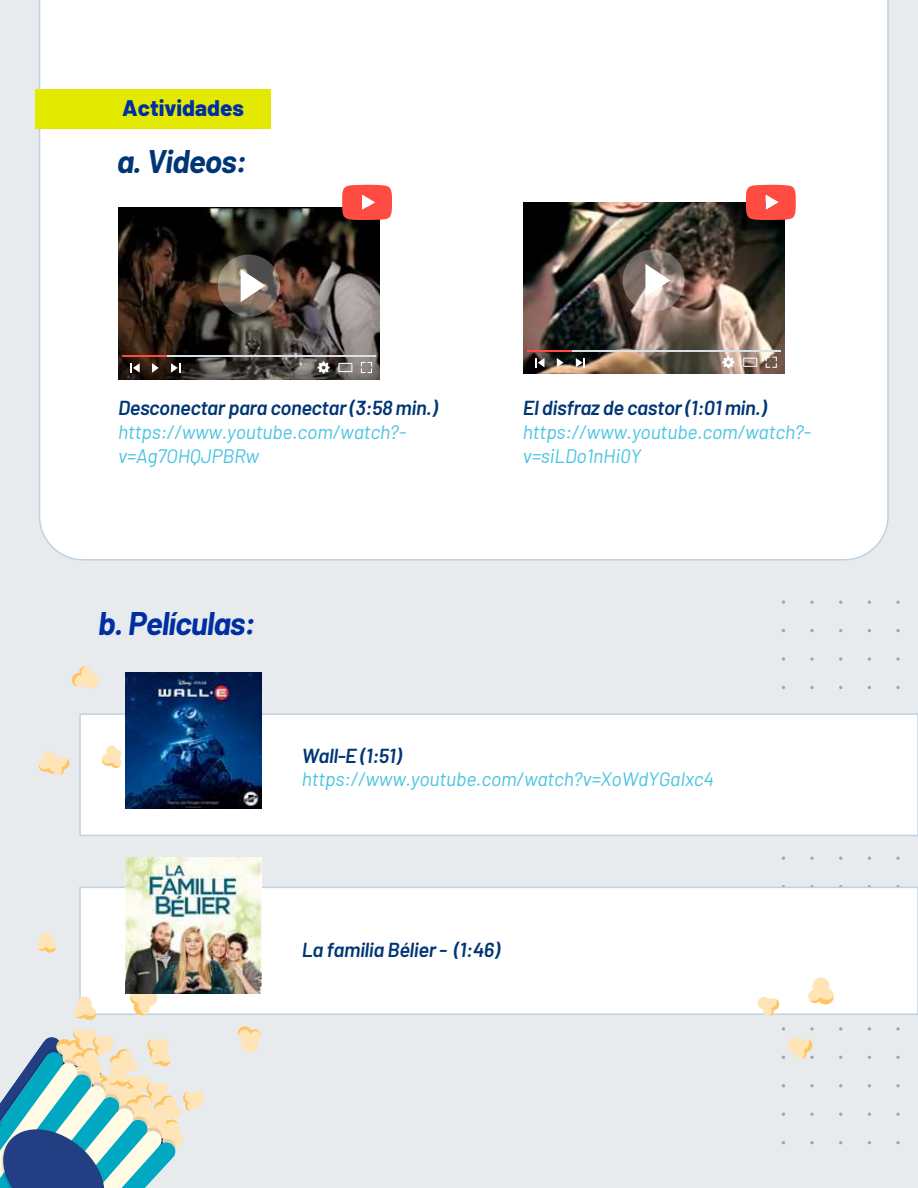
<style>
.page{position:relative;width:918px;height:1188px;background:#e7ebee}
.page>*{position:absolute;margin:0;border:0;box-sizing:border-box;transform-origin:0 0}
.t1{font:italic 700 31.95px "Barlow";letter-spacing:-.03em;color:#002ea3}
.t2{font:italic 700 31.95px "Barlow";letter-spacing:-.03em;color:#003676}
.t3{font:800 22.5px "Barlow";color:#002ea3}
.t4{font:italic 600 20.25px "Barlow";letter-spacing:-.02em;color:#003676}
.t5{font:italic 19.5px/24px "Barlow";letter-spacing:-.01em;color:#47c3e2}
</style>
<div class="page">
<div style="left:39px;top:0;width:850px;height:561px;background:#fff"></div>
<svg style="left:782px;top:600px;width:3px;height:4px"></svg>
<svg style="left:810px;top:600px;width:4px;height:4px"></svg>
<svg style="left:896px;top:600px;width:4px;height:4px"></svg>
<svg style="left:810px;top:629px;width:4px;height:3px"></svg>
<svg style="left:896px;top:629px;width:4px;height:3px"></svg>
<svg style="left:782px;top:657px;width:3px;height:4px"></svg>
<svg style="left:810px;top:657px;width:4px;height:4px"></svg>
<svg style="left:868px;top:657px;width:3px;height:4px"></svg>
<svg style="left:896px;top:657px;width:4px;height:4px"></svg>
<svg style="left:810px;top:686px;width:4px;height:3px"></svg>
<svg style="left:896px;top:686px;width:4px;height:3px"></svg>
<svg style="left:782px;top:1027px;width:3px;height:4px"></svg>
<svg style="left:810px;top:1027px;width:4px;height:4px"></svg>
<svg style="left:896px;top:1027px;width:4px;height:4px"></svg>
<svg style="left:123px;top:220px;width:262px;height:164px;background:#e8e7e7"></svg>
<img style="left:118px;top:208px;width:262px;height:171px">
<hr style="left:123px;top:355px;width:253px;height:2px;background:#d8e2e8">
<hr style="left:123px;top:355px;width:44px;height:2px;background:#ff4c43">
<svg style="left:218px;top:255px;width:62px;height:62px;background:#7a6e63"></svg>
<svg style="left:241px;top:269px;width:25px;height:33px"></svg>
<svg style="left:171px;top:363px;width:9px;height:10px"></svg>
<svg style="left:152px;top:363px;width:7px;height:10px"></svg>
<svg style="left:130px;top:363px;width:10px;height:10px"></svg>
<svg style="left:317px;top:362px;width:13px;height:12px"></svg>
<svg style="left:338px;top:363px;width:14px;height:9px"></svg>
<svg style="left:361px;top:362px;width:11px;height:11px"></svg>
<div style="left:528px;top:208px;width:261px;height:171px;background:#fff"></div>
<img style="left:523px;top:202px;width:262px;height:172px">
<hr style="left:527px;top:350px;width:254px;height:2px;background:#d8e2e8">
<hr style="left:527px;top:350px;width:44px;height:2px;background:#ff4c43">
<svg style="left:623px;top:249px;width:62px;height:62px;background:#91817a"></svg>
<svg style="left:645px;top:264px;width:25px;height:33px"></svg>
<svg style="left:576px;top:358px;width:9px;height:9px"></svg>
<svg style="left:557px;top:358px;width:7px;height:9px"></svg>
<svg style="left:535px;top:358px;width:9px;height:9px"></svg>
<svg style="left:722px;top:356px;width:13px;height:12px"></svg>
<svg style="left:743px;top:358px;width:14px;height:9px"></svg>
<svg style="left:766px;top:357px;width:11px;height:11px"></svg>
<svg style="left:746px;top:185px;width:50px;height:35px;background:#fa5c54"></svg>
<div style="left:79px;top:713px;width:839px;height:123px;background:#fff;border:2px solid #c0d1e2"></div>
<div style="left:79px;top:887px;width:839px;height:128px;background:#fff;border:2px solid #c0d1e2"></div>
<svg style="left:342px;top:185px;width:50px;height:35px;background:#fb5c54"></svg>
<div style="left:35px;top:89px;width:235px;height:40px;background:#e3ea00"></div>
<svg style="left:238px;top:1026px;width:23px;height:27px"></svg>
<svg style="left:129px;top:993px;width:30px;height:23px"></svg>
<svg style="left:74px;top:996px;width:23px;height:24px"></svg>
<svg style="left:37px;top:932px;width:19px;height:21px"></svg>
<svg style="left:0;top:1028px;width:205px;height:160px"></svg>
<svg style="left:71px;top:666px;width:28px;height:23px"></svg>
<svg style="left:808px;top:977px;width:26px;height:28px"></svg>
<svg style="left:782px;top:1037px;width:32px;height:22px"></svg>
<svg style="left:757px;top:997px;width:28px;height:19px"></svg>
<svg style="left:38px;top:751px;width:32px;height:24px"></svg>
<svg style="left:102px;top:745px;width:20px;height:23px"></svg>
<img style="left:125px;top:673px;width:136px;height:136px">
<img style="left:125px;top:857px;width:136px;height:136px">
<p class="t3" style="left:122px;top:91px;width:123px">Actividades</p>
<h1 class="t2" style="left:117px;top:137px;width:132px">a. Videos:</h1>
<p class="t4" style="left:118px;top:393px;width:321px">Desconectar para conectar (3:58 min.)</p>
<p class="t5" style="left:118px;top:419px;width:290px">https://www.youtube.com/watch?- v=Ag7OHQJPBRw</p>
<h1 class="t1" style="left:98px;top:600px;width:159px">b. Películas:</h1>
<p class="t4" style="left:523px;top:393px;width:245px">El disfraz de castor (1:01 min.)</p>
<p class="t5" style="left:523px;top:419px;width:290px">https://www.youtube.com/watch?- v=siLDo1nHi0Y</p>
<p class="t4" style="left:302px;top:741px;width:101px">Wall-E (1:51)</p>
<p class="t5" style="left:302px;top:766px;width:414px">https://www.youtube.com/watch?v=XoWdYGaIxc4</p>
<p class="t4" style="left:302px;top:935px;width:200px">La familia Bélier - (1:46)</p>
</div>
